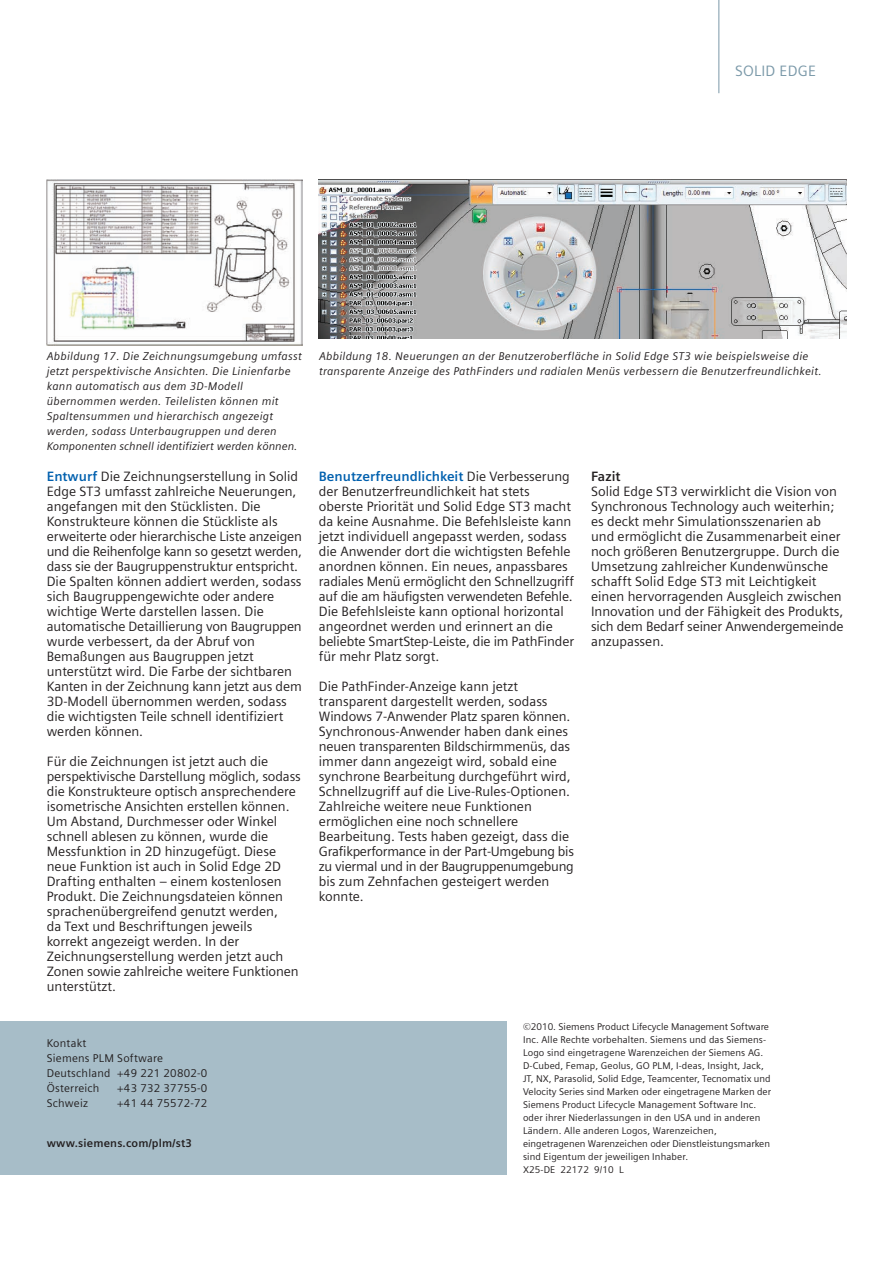
<style>
.page{position:relative;width:893px;height:1263px;background:#fff}
.page>*{position:absolute;margin:0;border:0;box-sizing:border-box;transform-origin:0 0}
.t1{font:15px "Siemens Sans";letter-spacing:.015em;color:#7b99a9}
.Body__Copy__9pt_0_15{font:13.5px/15px "Siemens Sans";color:#231f20}
.Body__Copy__9pt_0_15-2{font:700 13.5px "Siemens Sans";color:#231f20}
.Caption_for_fact_she{font:italic 11.25px/14.9px "Siemens Sans";letter-spacing:.02em;color:#231f20}
.Contact_Block{font:11.25px "Siemens Sans";letter-spacing:.02em;color:#231f20}
.URL_Bold_for_fact_sh{font:700 11.25px "Siemens Sans";letter-spacing:.015em;color:#231f20}
.Legal_Text{font:9.75px/13px "Siemens Sans";letter-spacing:.01em;color:#231f20}
.s1{font-weight:700;color:#0160ae}
</style>
<div class="page">
<div style="left:0;top:1021px;width:506px;height:153px;background:#a7bdc8"></div>
<img style="left:47px;top:179px;width:256px;height:167px">
<img style="left:319px;top:180px;width:528px;height:159px">
<hr style="left:718px;top:0;width:1px;height:93px;background:#7b99a9">
<p class="t1" style="left:735px;top:62px;width:83px">SOLID EDGE</p>
<p class="Caption_for_fact_she" style="left:47px;top:349px;width:257px">Abbildung 17. Die Zeichnungsumgebung umfasst jetzt perspektivische Ansichten. Die Linienfarbe kann automatisch aus dem 3D-Modell übernommen werden. Teilelisten können mit Spaltensummen und hierarchisch angezeigt werden, sodass Unterbaugruppen und deren Komponenten schnell identifiziert werden können.</p>
<p class="Body__Copy__9pt_0_15" style="left:47px;top:469px;width:257px"><span class="s1">Entwurf</span> Die Zeichnungserstellung in Solid Edge ST3 umfasst zahlreiche Neuerungen, angefangen mit den Stücklisten. Die Konstrukteure können die Stückliste als erweiterte oder hierarchische Liste anzeigen und die Reihenfolge kann so gesetzt werden, dass sie der Baugruppenstruktur entspricht.<br>Die Spalten können addiert werden, sodass sich Baugruppengewichte oder andere wichtige Werte darstellen lassen. Die automatische Detaillierung von Baugruppen wurde verbessert, da der Abruf von Bemaßungen aus Baugruppen jetzt unterstützt wird. Die Farbe der sichtbaren Kanten in der Zeichnung kann jetzt aus dem 3D-Modell übernommen werden, sodass die wichtigsten Teile schnell identifiziert werden können.</p>
<p class="Body__Copy__9pt_0_15" style="left:47px;top:754px;width:255px">Für die Zeichnungen ist jetzt auch die perspektivische Darstellung möglich, sodass die Konstrukteure optisch ansprechendere isometrische Ansichten erstellen können.<br>Um Abstand, Durchmesser oder Winkel schnell ablesen zu können, wurde die Messfunktion in 2D hinzugefügt. Diese neue Funktion ist auch in Solid Edge 2D Drafting enthalten – einem kostenlosen Produkt. Die Zeichnungsdateien können sprachenübergreifend genutzt werden,<br>da Text und Beschriftungen jeweils<br>korrekt angezeigt werden. In der Zeichnungserstellung werden jetzt auch Zonen sowie zahlreiche weitere Funktionen unterstützt.</p>
<p class="Contact_Block" style="left:47px;top:1037px;width:41px">Kontakt</p>
<p class="Contact_Block" style="left:47px;top:1052px;width:118px">Siemens PLM Software</p>
<p class="Contact_Block" style="left:47px;top:1067px;width:162px">Deutschland +49 221 20802-0</p>
<p class="Contact_Block" style="left:47px;top:1082px;width:54px">Österreich</p>
<p class="Contact_Block" style="left:117px;top:1082px;width:92px">+43 732 37755-0</p>
<p class="Contact_Block" style="left:47px;top:1097px;width:43px">Schweiz</p>
<p class="Contact_Block" style="left:117px;top:1097px;width:92px">+41 44 75572-72</p>
<p class="URL_Bold_for_fact_sh" style="left:47px;top:1137px;width:147px">www.siemens.com/plm/st3</p>
<p class="Caption_for_fact_she" style="left:319px;top:349px;width:504px">Abbildung 18. Neuerungen an der Benutzeroberfläche in Solid Edge ST3 wie beispielsweise die transparente Anzeige des PathFinders und radialen Menüs verbessern die Benutzerfreundlichkeit.</p>
<p class="Body__Copy__9pt_0_15" style="left:319px;top:469px;width:257px"><span class="s1">Benutzerfreundlichkeit</span> Die Verbesserung der Benutzerfreundlichkeit hat stets oberste Priorität und Solid Edge ST3 macht da keine Ausnahme. Die Befehlsleiste kann jetzt individuell angepasst werden, sodass die Anwender dort die wichtigsten Befehle anordnen können. Ein neues, anpassbares radiales Menü ermöglicht den Schnellzugriff auf die am häufigsten verwendeten Befehle.<br>Die Befehlsleiste kann optional horizontal angeordnet werden und erinnert an die beliebte SmartStep-Leiste, die im PathFinder für mehr Platz sorgt.</p>
<p class="Body__Copy__9pt_0_15" style="left:319px;top:679px;width:257px">Die PathFinder-Anzeige kann jetzt transparent dargestellt werden, sodass Windows 7-Anwender Platz sparen können.<br>Synchronous-Anwender haben dank eines neuen transparenten Bildschirmmenüs, das immer dann angezeigt wird, sobald eine synchrone Bearbeitung durchgeführt wird, Schnellzugriff auf die Live-Rules-Optionen.<br>Zahlreiche weitere neue Funktionen ermöglichen eine noch schnellere Bearbeitung. Tests haben gezeigt, dass die Grafikperformance in der Part-Umgebung bis zu viermal und in der Baugruppenumgebung bis zum Zehnfachen gesteigert werden konnte.</p>
<p class="Body__Copy__9pt_0_15-2" style="left:591px;top:468px;width:31px">Fazit</p>
<p class="Body__Copy__9pt_0_15" style="left:591px;top:484px;width:254px">Solid Edge ST3 verwirklicht die Vision von Synchronous Technology auch weiterhin; es deckt mehr Simulationsszenarien ab und ermöglicht die Zusammenarbeit einer noch größeren Benutzergruppe. Durch die Umsetzung zahlreicher Kundenwünsche schafft Solid Edge ST3 mit Leichtigkeit einen hervorragenden Ausgleich zwischen Innovation und der Fähigkeit des Produkts, sich dem Bedarf seiner Anwendergemeinde anzupassen.</p>
<p class="Legal_Text" style="left:523px;top:1020px;width:250px">©2010. Siemens Product Lifecycle Management Software Inc. Alle Rechte vorbehalten. Siemens und das Siemens-Logo sind eingetragene Warenzeichen der Siemens AG.<br>D-Cubed, Femap, Geolus, GO PLM, I-deas, Insight, Jack, JT, NX, Parasolid, Solid Edge, Teamcenter, Tecnomatix und Velocity Series sind Marken oder eingetragene Marken der Siemens Product Lifecycle Management Software Inc. oder ihrer Niederlassungen in den USA und in anderen Ländern. Alle anderen Logos, Warenzeichen, eingetragenen Warenzeichen oder Dienstleistungsmarken sind Eigentum der jeweiligen Inhaber.<br>X25-DE 22172 9/10 L</p>
</div>
